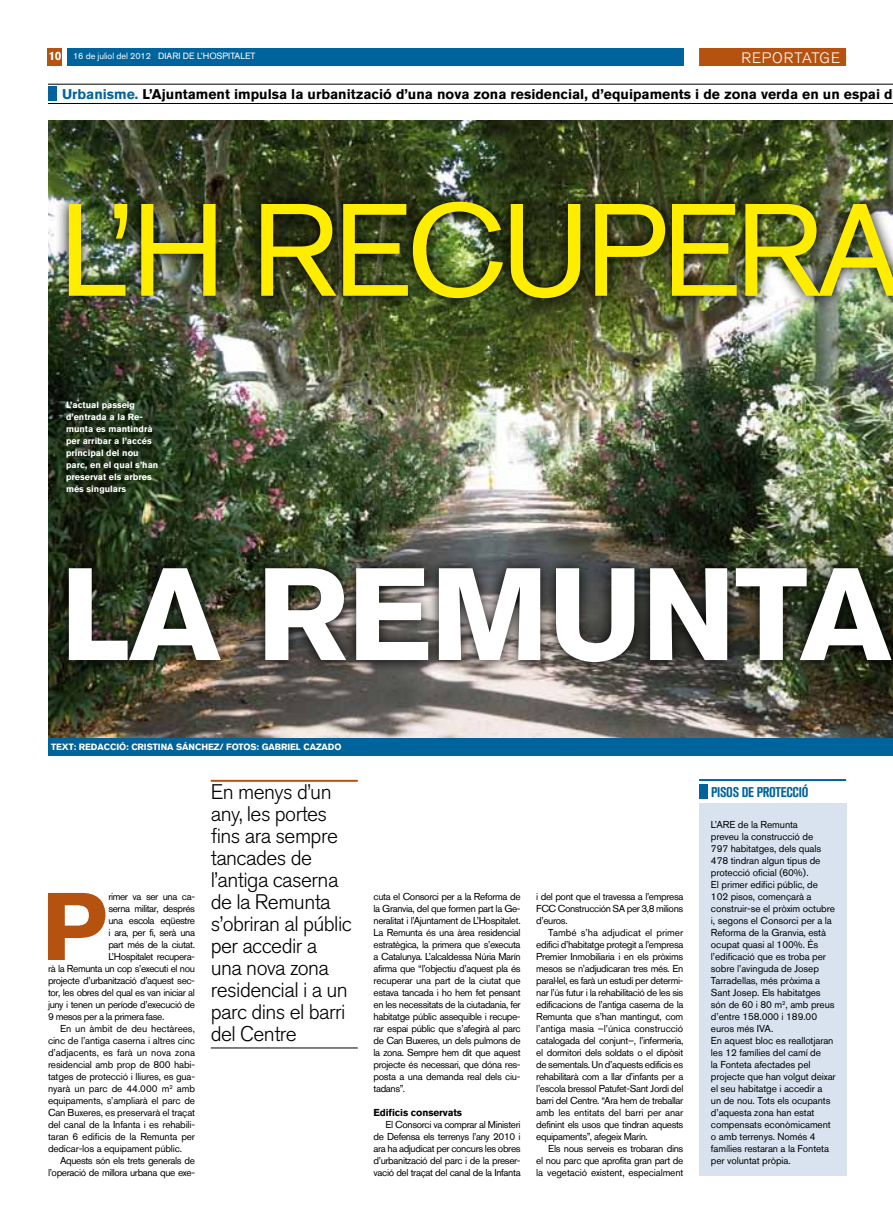
<style>
.page{position:relative;width:893px;height:1220px;background:#fff}
.page>*{position:absolute;margin:0;border:0;box-sizing:border-box;transform-origin:0 0}
.t1{font:130px "Akzidenz Grotesk BQ";letter-spacing:-.04em;color:#ffed00}
.t2{font:700 130px "Akzidenz Grotesk BQ";letter-spacing:-.01em;color:#fff}
.t3{font:700 95px "Akzidenz Grotesk BQ";color:#b5520f}
.t4{font:300 21px/22px "Akzidenz Grotesk BQ";letter-spacing:-.025em;color:#000}
.t5{font:300 15px "Akzidenz Grotesk BQ";letter-spacing:.06em;color:#fff}
.t6{font:700 14px "Akzidenz Grotesk BQ";color:#000}
.t7{font:700 condensed 14px "Akzidenz Grotesk BQ";letter-spacing:-.02em;color:#00649c}
.t8{font:10px/12px "Akzidenz Grotesk BQ";letter-spacing:-.015em;color:#000;text-align:justify}
.t9{font:10px "Akzidenz Grotesk BQ";letter-spacing:-.04em;color:#000}
.t10{font:10px "Akzidenz Grotesk BQ";letter-spacing:-.035em;color:#000}
.t11{font:700 10px "Akzidenz Grotesk BQ";letter-spacing:-.01em;color:#000}
.t12{font:700 9px/12px "Akzidenz Grotesk BQ";letter-spacing:-.005em;color:#fff}
.t13{font:9px "Akzidenz Grotesk BQ";color:#fff}
.s1{font-weight:700;font-size:12px}
.s2{font-style:inherit}
.s3{color:#00649c}
</style>
<div class="page">
<div style="left:67px;top:48px;width:616px;height:18px;background:#00649c"></div>
<div style="left:699px;top:48px;width:147px;height:18px;background:#b5520f"></div>
<div style="left:48px;top:48px;width:14px;height:18px;background:#b5520f"></div>
<img style="left:48px;top:120px;width:845px;height:618px">
<div style="left:48px;top:738px;width:845px;height:18px;background:#00649c"></div>
<hr style="left:48px;top:84px;width:845px;height:1px;background:#000">
<hr style="left:48px;top:103px;width:845px;height:1px;background:#000">
<div style="left:48px;top:86px;width:8px;height:15px;background:#00649c"></div>
<img style="left:55px;top:188px;width:838px;height:487px">
<hr style="left:211px;top:780px;width:147px;height:2px;background:#b5520f">
<hr style="left:211px;top:1048px;width:147px;height:1px;background:#000">
<div style="left:699px;top:803px;width:147px;height:373px;background:#d8e3ef"></div>
<hr style="left:699px;top:779px;width:147px;height:2px;background:#00649c">
<div style="left:699px;top:784px;width:8px;height:15px;background:#00649c"></div>
<p class="t13" style="left:48px;top:51px;width:208px"><span class="s1">10</span> <span class="s2">16 de juliol del 2012</span> DIARI DE L’HOSPITALET</p>
<h3 class="t5" style="left:741px;top:49px;width:100px">REPORTATGE</h3>
<h3 class="t6" style="left:62px;top:86px;width:832px"><span class="s3">Urbanisme.</span> L’Ajuntament impulsa la urbanització d’una nova zona residencial, d’equipaments i de zona verda en un espai d</h3>
<h1 class="t1" style="left:60px;top:173px;width:842px">L’H recupera</h1>
<p class="t12" style="left:66px;top:399px;width:94px">L’actual passeig d’entrada a la Re&shy;munta es mantindrà per arribar a l’accés principal del nou parc, en el qual s’han preservat els arbres més singulars</p>
<h1 class="t2" style="left:60px;top:540px;width:833px">la remunta</h1>
<p class="t12" style="left:51px;top:741px;width:292px">TEXT: redacció: cristina sánchez/ fotos: gabriel cazado</p>
<h2 class="t3" style="left:42px;top:872px;width:67px">P</h2>
<p class="t8" style="left:108px;top:890px;width:88px">rimer va ser una ca-</p>
<p class="t9" style="left:108px;top:903px;width:88px">serna militar, després</p>
<p class="t9" style="left:108px;top:915px;width:88px">una escola eqüestre</p>
<p class="t8" style="left:108px;top:926px;width:88px">i ara, per fi, serà una</p>
<p class="t9" style="left:108px;top:939px;width:88px">part més de la ciutat.</p>
<p class="t8" style="left:108px;top:950px;width:88px">L’Hospitalet recupera-</p>
<p class="t9" style="left:48px;top:963px;width:148px">rà la Remunta un cop s’executi el nou</p>
<p class="t9" style="left:48px;top:975px;width:148px">projecte d’urbanització d’aquest sec-</p>
<p class="t9" style="left:48px;top:987px;width:148px">tor, les obres del qual es van iniciar al</p>
<p class="t9" style="left:48px;top:999px;width:149px">juny i tenen un període d’execució de</p>
<p class="t9" style="left:48px;top:1011px;width:118px">9 mesos per a la primera fase.</p>
<p class="t8" style="left:60px;top:1022px;width:136px">En un àmbit de deu hectàrees,</p>
<p class="t8" style="left:48px;top:1034px;width:149px">cinc de l’antiga caserna i altres cinc</p>
<p class="t8" style="left:48px;top:1046px;width:148px">d’adjacents, es farà un nova zona</p>
<p class="t8" style="left:48px;top:1058px;width:149px">residencial amb prop de 800 habi-</p>
<p class="t8" style="left:48px;top:1070px;width:149px">tatges de protecció i lliures, es gua-</p>
<p class="t8" style="left:48px;top:1082px;width:148px">nyarà un parc de 44.000 m<sup>2</sup> amb</p>
<p class="t8" style="left:48px;top:1094px;width:149px">equipaments, s’ampliarà el parc de</p>
<p class="t8" style="left:48px;top:1106px;width:149px">Can Buxeres, es preservarà el traçat</p>
<p class="t8" style="left:48px;top:1118px;width:149px">del canal de la Infanta i es rehabili-</p>
<p class="t8" style="left:48px;top:1130px;width:149px">taran 6 edificis de la Remunta per</p>
<p class="t8" style="left:48px;top:1142px;width:136px">dedicar-los a equipament públic.</p>
<p class="t10" style="left:60px;top:1155px;width:137px">Aquests són els trets generals de</p>
<p class="t10" style="left:48px;top:1167px;width:149px">l’operació de millora urbana que exe-</p>
<h3 class="t4" style="left:211px;top:781px;width:143px">En menys d’un any, les portes fins ara sempre tancades de l’antiga caserna de la Remunta s’obriran al públic per accedir a una nova zona residencial i a un parc dins el barri del Centre</h3>
<h3 class="t7" style="left:711px;top:784px;width:99px">PISOS DE PROTECCIÓ</h3>
<p class="t8" style="left:711px;top:818px;width:126px;text-align:left;text-indent:27px">de la Remunta<br>preveu la construcció de<br>797 habitatges, dels quals<br>478 tindran algun tipus de protecció oficial (60%).<br>El primer edifici públic, de<br>102 pisos, començarà a construir-se el pròxim octubre i, segons el Consorci per a la<br>Reforma de la Granvia, està ocupat quasi al 100%. És l’edificació que es troba per sobre l’avinguda de Josep<br>Tarradellas, més pròxima a<br>Sant Josep. Els habitatges són de 60 i 80 m<sup>2</sup>, amb preus d’entre 158.000 i 189.00 euros més IVA.<br>En aquest bloc es reallotjaran les 12 famílies del camí de<br>la Fonteta afectades pel projecte que han volgut deixar el seu habitatge i accedir a<br>un de nou. Tots els ocupants d’aquesta zona han estat compensats econòmicament o amb terrenys. Només 4 famílies restaran a la Fonteta per voluntat pròpia.</p>
<p class="t8" style="left:711px;top:818px;width:13px">L’ARE</p>
<p class="t8" style="left:373px;top:890px;width:149px">cuta el Consorci per a la Reforma de la Granvia, del que formen part la Ge&shy;neralitat i l’Ajuntament de L’Hospitalet.<br>La Remunta és una àrea residencial estratègica, la primera que s’executa a Catalunya. L’alcaldessa Núria Marín afirma que “l’objectiu d’aquest pla és recuperar una part de la ciutat que estava tancada i ho hem fet pensant en les necessitats de la ciutadania, fer habitatge públic assequible i recupe&shy;rar espai públic que s’afegirà al parc de Can Buxeres, un dels pulmons de la zona. Sempre hem dit que aquest projecte és necessari, que dóna res&shy;posta a una demanda real dels ciu&shy;tadans”.</p>
<p class="t11" style="left:373px;top:1107px;width:90px">Edificis conservats</p>
<p class="t8" style="left:373px;top:1118px;width:149px;text-indent:12px">El Consorci va comprar al Ministeri de Defensa els terrenys l’any 2010 i ara ha adjudicat per concurs les obres d’urbanització del parc i de la preser&shy;vació del traçat del canal de la Infanta</p>
<p class="t8" style="left:536px;top:890px;width:149px">i del pont que el travessa a l’empresa FCC Construcción SA per 3,8 milions d’euros.</p>
<p class="t8" style="left:536px;top:926px;width:149px;text-indent:12px">També s’ha adjudicat el primer edifici d’habitatge protegit a l’empresa Premier Inmobiliaria i en els pròxims mesos se n’adjudicaran tres més. En paral·lel, es farà un estudi per determi&shy;nar l’ús futur i la rehabilitació de les sis edificacions de l’antiga caserna de la Remunta que s’han mantingut, com l’antiga masia –l’única construcció catalogada del conjunt–, l’infermeria, el dormitori dels soldats o el dipòsit de sementals. U n d’aquests edificis es rehabilitarà com a llar d’infants per a l’escola bressol Patufet-Sant Jordi del barri del Centre. “Ara hem de treballar amb les entitats del barri per anar definint els usos que tindran aquests equipaments”, afegeix Marín.</p>
<p class="t8" style="left:536px;top:1142px;width:149px;text-indent:12px">Els nous serveis es trobaran dins el nou parc que aprofita gran part de la vegetació existent, especialment</p>
</div>
